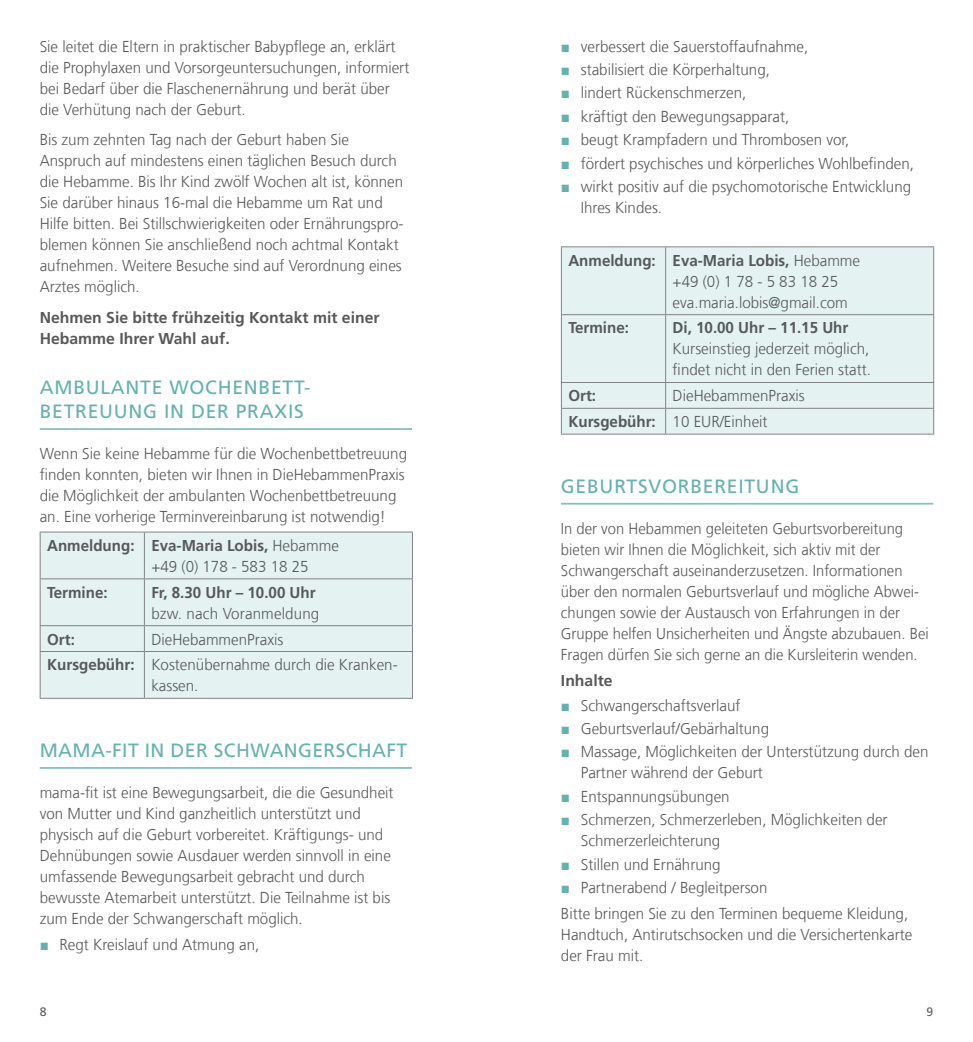
<style>
.page{position:relative;width:973px;height:1042px;background:#fff}
.page>*{position:absolute;margin:0;border:0;box-sizing:border-box;transform-origin:0 0}
.t1{font:19.25px/24.5px "Frutiger LT Com";letter-spacing:.04em;color:#62b2b0}
.t2{font:19.25px "Frutiger LT Com";letter-spacing:.02em;color:#62b2b0}
.t3{font:300 15.75px/21px "Frutiger LT Com";color:#57585a;scale:.96 1}
.t4{font:300 15.75px/21px "Frutiger LT Com";color:#57585a;scale:.94 1}
.t5{font:700 15.75px/21px "Frutiger LT Com";color:#57585a;scale:.96 1}
.t6{font:700 15.75px/21px "Frutiger LT Com";color:#57585a}
.t7{font:12.25px "Frutiger LT Com";color:#5d6067}
.s1{font-weight:300}
.s2{font-weight:700}
.s3{font-family:"Arial";font-weight:400;color:#62b2b0}
</style>
<div class="page">
<hr style="left:40px;top:428px;width:372px;height:2px;background:#82bfbe">
<hr style="left:40px;top:767px;width:372px;height:2px;background:#82bfbe">
<div style="left:41px;top:532px;width:371px;height:166px;background:#e4f3f2"></div>
<hr style="left:40px;top:531px;width:104px;height:1px;background:#808285">
<hr style="left:40px;top:532px;width:1px;height:46px;background:#808285">
<hr style="left:144px;top:531px;width:269px;height:1px;background:#808285">
<hr style="left:144px;top:532px;width:1px;height:46px;background:#808285">
<hr style="left:412px;top:532px;width:1px;height:46px;background:#808285">
<hr style="left:40px;top:578px;width:104px;height:1px;background:#808285">
<hr style="left:40px;top:579px;width:1px;height:46px;background:#808285">
<hr style="left:144px;top:578px;width:269px;height:1px;background:#808285">
<hr style="left:144px;top:579px;width:1px;height:46px;background:#808285">
<hr style="left:412px;top:579px;width:1px;height:46px;background:#808285">
<hr style="left:40px;top:625px;width:104px;height:1px;background:#808285">
<svg style="left:40px;top:626px;width:1px;height:25px"></svg>
<hr style="left:144px;top:625px;width:269px;height:1px;background:#808285">
<svg style="left:144px;top:626px;width:1px;height:25px"></svg>
<svg style="left:412px;top:626px;width:1px;height:25px"></svg>
<hr style="left:40px;top:651px;width:104px;height:1px;background:#808285">
<hr style="left:40px;top:652px;width:1px;height:46px;background:#808285">
<hr style="left:144px;top:651px;width:269px;height:1px;background:#808285">
<hr style="left:144px;top:652px;width:1px;height:46px;background:#808285">
<hr style="left:412px;top:652px;width:1px;height:46px;background:#808285">
<hr style="left:40px;top:698px;width:104px;height:1px;background:#808285">
<hr style="left:144px;top:698px;width:269px;height:1px;background:#808285">
<hr style="left:561px;top:503px;width:372px;height:1px;background:#82bfbe">
<div style="left:562px;top:247px;width:371px;height:187px;background:#e4f3f2"></div>
<hr style="left:561px;top:246px;width:104px;height:1px;background:#808285">
<hr style="left:561px;top:247px;width:1px;height:67px;background:#808285">
<hr style="left:665px;top:246px;width:268px;height:1px;background:#808285">
<hr style="left:665px;top:247px;width:1px;height:67px;background:#808285">
<hr style="left:933px;top:247px;width:1px;height:67px;background:#808285">
<hr style="left:561px;top:314px;width:104px;height:1px;background:#808285">
<hr style="left:561px;top:315px;width:1px;height:67px;background:#808285">
<hr style="left:665px;top:314px;width:268px;height:1px;background:#808285">
<hr style="left:665px;top:315px;width:1px;height:67px;background:#808285">
<hr style="left:933px;top:315px;width:1px;height:67px;background:#808285">
<hr style="left:561px;top:382px;width:104px;height:1px;background:#808285">
<hr style="left:665px;top:382px;width:268px;height:1px;background:#808285">
<hr style="left:561px;top:408px;width:104px;height:1px;background:#808285">
<svg style="left:561px;top:383px;width:1px;height:51px"></svg>
<hr style="left:665px;top:408px;width:268px;height:1px;background:#808285">
<svg style="left:665px;top:383px;width:1px;height:51px"></svg>
<svg style="left:933px;top:383px;width:1px;height:51px"></svg>
<hr style="left:561px;top:434px;width:104px;height:1px;background:#808285">
<hr style="left:665px;top:434px;width:268px;height:1px;background:#808285">
<p class="t3" style="left:40px;top:36px;width:386px">Sie leitet die Eltern in praktischer Babypflege an, erklärt die Prophylaxen und Vorsorgeuntersuchungen, informiert bei Bedarf über die Flaschenernährung und berät über die Verhütung nach der Geburt.</p>
<p class="t3" style="left:40px;top:130px;width:380px">Bis zum zehnten Tag nach der Geburt haben Sie Anspruch auf mindestens einen täglichen Besuch durch die Hebamme. Bis Ihr Kind zwölf Wochen alt ist, können Sie darüber hinaus 16-mal die Hebamme um Rat und Hilfe bitten. Bei Stillschwierigkeiten oder Ernährungspro&shy;blemen können Sie anschließend noch achtmal Kontakt aufnehmen. Weitere Besuche sind auf Verordnung eines Arztes möglich.</p>
<p class="t6" style="left:40px;top:307px;width:341px">Nehmen Sie bitte frühzeitig Kontakt mit einer<br>Hebamme Ihrer Wahl auf.</p>
<p class="t1" style="left:40px;top:375px;width:272px">AMB ULANTE WOCH ENB ETT-<br>BETREUUNG IN DER PRAXIS</p>
<p class="t3" style="left:40px;top:443px;width:384px">Wenn Sie keine Hebamme für die Wochenbettbetreuung finden konnten, bieten wir Ihnen in DieHebammenPraxis die Möglichkeit der ambulanten Wochenbettbetreuung an. Eine vorherige Terminvereinbarung ist notwendig!</p>
<p class="t5" style="left:151px;top:535px;width:197px;text-indent:-104px">Anmeldung: Eva-Maria Lobis, <span class="s1">Hebamme +49 (0) 178 - 583 18 25</span></p>
<p class="t5" style="left:47px;top:582px;width:65px">Termine:</p>
<p class="t5" style="left:151px;top:582px;width:172px">Fr, 8.30 Uhr – 10.00 Uhr</p>
<p class="t3" style="left:151px;top:603px;width:176px">bzw. nach Voranmeldung</p>
<p class="t5" style="left:47px;top:628px;width:30px">Ort:</p>
<p class="t3" style="left:47px;top:626px;width:366px;line-height:25.9px;text-indent:104px">DieHebammenPraxis<br><span class="s2">Kursgebühr:</span> Kostenübernahme durch die Kranken-</p>
<p class="t3" style="left:151px;top:675px;width:51px">kassen.</p>
<p class="t2" style="left:40px;top:739px;width:369px">MAMA-FIT IN DER SCHWANGERSCHAFT</p>
<p class="t3" style="left:40px;top:782px;width:370px">mama-fit ist eine Bewegungsarbeit, die die Gesundheit von Mutter und Kind ganzheitlich unterstützt und physisch auf die Geburt vorbereitet. Kräftigungs- und Dehnübungen sowie Ausdauer werden sinnvoll in eine umfassende Bewegungsarbeit gebracht und durch bewusste Atemarbeit unterstützt. Die Teilnahme ist bis zum Ende der Schwangerschaft möglich.</p>
<p class="t3" style="left:40px;top:934px;width:230px"><span class="s3">■</span> Regt Kreislauf und Atmung an,</p>
<p class="t3" style="left:561px;top:36px;width:259px"><span class="s3">■</span> verbessert die Sauerstoffaufnahme,</p>
<p class="t3" style="left:561px;top:59px;width:219px"><span class="s3">■</span> stabilisiert die Körperhaltung,</p>
<p class="t3" style="left:561px;top:83px;width:195px"><span class="s3">■</span> lindert Rückenschmerzen,</p>
<p class="t3" style="left:561px;top:106px;width:239px"><span class="s3">■</span> kräftigt den Bewegungsapparat,</p>
<p class="t3" style="left:561px;top:130px;width:302px"><span class="s3">■</span> beugt Krampfadern und Thrombosen vor,</p>
<p class="t3" style="left:561px;top:153px;width:369px"><span class="s3">■</span> fördert psychisches und körperliches Wohlbefinden,</p>
<p class="t3" style="left:580px;top:177px;width:345px;text-indent:-20px"><span class="s3">■</span> wirkt positiv auf die psychomotorische Entwicklung<br>Ihres Kindes.</p>
<p class="t3" style="left:672px;top:250px;width:197px;text-indent:-104px"><span class="s2">Anmeldung: Eva-Maria Lobis,</span> Hebamme +49 (0) 1 78 - 5 83 18 25 eva.maria.lobis@gmail.com</p>
<p class="t5" style="left:568px;top:318px;width:65px">Termine:</p>
<p class="t5" style="left:672px;top:318px;width:184px">Di, 10.00 Uhr – 11.15 Uhr</p>
<p class="t3" style="left:672px;top:339px;width:208px">Kurseinstieg jederzeit möglich, findet nicht in den Ferien statt.</p>
<p class="t5" style="left:568px;top:385px;width:30px">Ort:</p>
<p class="t3" style="left:568px;top:383px;width:247px;line-height:25.9px;text-indent:104px">DieHebammenPraxis<br><span class="s2">Kursgebühr:</span> 10 EUR/Einheit</p>
<p class="t1" style="left:561px;top:474px;width:240px">GEBURTSVORB EREITUNG</p>
<p class="t4" style="left:561px;top:518px;width:392px">In der von Hebammen geleiteten Geburtsvorbereitung bieten wir Ihnen die Möglichkeit, sich aktiv mit der Schwangerschaft auseinanderzusetzen. Informationen über den normalen Geburtsverlauf und mögliche Abwei&shy;chungen sowie der Austausch von Erfahrungen in der Gruppe helfen Unsicherheiten und Ängste abzubauen. Bei Fragen dürfen Sie sich gerne an die Kursleiterin wenden.</p>
<p class="t6" style="left:561px;top:670px;width:53px">Inhalte</p>
<p class="t3" style="left:561px;top:695px;width:188px"><span class="s3">■</span> Schwangerschaftsverlauf</p>
<p class="t3" style="left:561px;top:718px;width:218px"><span class="s3">■</span> Geburtsverlauf/Gebärhaltung</p>
<p class="t3" style="left:580px;top:741px;width:364px;text-indent:-20px"><span class="s3">■</span> Massage, Möglichkeiten der Unterstützung durch den<br>Partner während der Geburt</p>
<p class="t3" style="left:561px;top:786px;width:177px"><span class="s3">■</span> Entspannungsübungen</p>
<p class="t3" style="left:580px;top:809px;width:321px;text-indent:-20px"><span class="s3">■</span> Schmerzen, Schmerzerleben, Möglichkeiten der<br>Schmerzerleichterung</p>
<p class="t3" style="left:561px;top:854px;width:168px"><span class="s3">■</span> Stillen und Ernährung</p>
<p class="t3" style="left:561px;top:875px;width:363px;line-height:25.9px"><span class="s3">■</span> Partnerabend / Begleitperson<br>Bitte bringen Sie zu den Terminen bequeme Kleidung,</p>
<p class="t3" style="left:561px;top:924px;width:367px">Handtuch, Antirutschsocken und die Versichertenkarte der Frau mit.</p>
<p class="t7" style="left:40px;top:1005px;width:8px">8</p>
<p class="t7" style="left:926px;top:1005px;width:8px">9</p>
</div>
